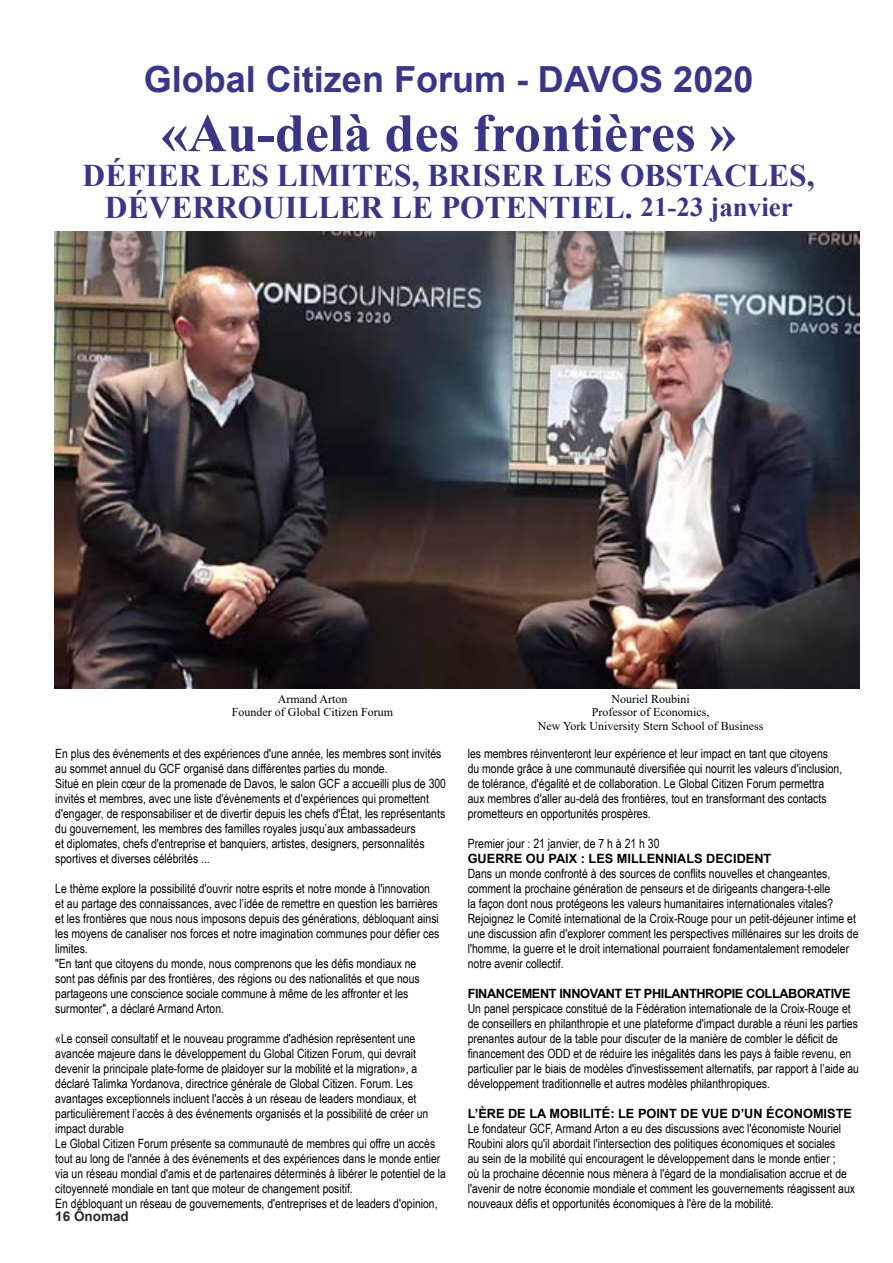
<style>
.page{position:relative;width:893px;height:1263px;background:#fff}
.page>*{position:absolute;margin:0;border:0;box-sizing:border-box;transform-origin:0 0}
.t1{font:700 54px "Times New Roman";color:#393687}
.t2{font:700 36px "Arial";color:#393687}
.t3{font:700 31.5px/31.5px "Times New Roman";color:#393687;text-align:center}
.t4{font:700 13.5px "Arial";color:#292929}
.t5{font:12.75px/15px "Arial Narrow";color:#000}
.t6{font:700 12.75px "Arial";color:#000}
.t7{font:700 12.75px "Arial";letter-spacing:-.03em;color:#000}
.t8{font:12px/13.5px "Times New Roman";color:#000;text-align:center}
.s1{font-size:27px}
</style>
<div class="page">
<img style="left:54px;top:232px;width:805px;height:457px">
<h2 class="t2" style="left:144px;top:54px;width:611px">Global Citizen Forum - DAVOS 2020</h2>
<h1 class="t1" style="left:161px;top:94px;width:577px">«Au-delà des frontières »</h1>
<h3 class="t3" style="left:83px;top:159px;width:734px">DÉFIER LES LIMITES, BRISER LES OBSTACLES,<br>DÉVERROUILLER LE POTENTIEL. <span class="s1">21-23 janvier</span></h3>
<p class="t8" style="left:232px;top:691px;width:163px">Armand Arton<br>Founder of Global Citizen Forum</p>
<p class="t5" style="left:55px;top:745px;width:392px">En plus des événements et des expériences d'une année, les membres sont invités au sommet annuel du GCF organisé dans différentes parties du monde.<br>Situé en plein cœur de la promenade de Davos, le salon GCF a accueilli plus de 300 invités et membres, avec une liste d'événements et d'expériences qui promettent d'engager, de responsabiliser et de divertir depuis les chefs d'État, les représentants du gouvernement, les membres des familles royales jusqu’aux ambassadeurs<br>et diplomates, chefs d'entreprise et banquiers, artistes, designers, personnalités sportives et diverses célébrités ...</p>
<p class="t5" style="left:55px;top:880px;width:386px">Le thème explore la possibilité d'ouvrir notre esprits et notre monde à l'innovation et au partage des connaissances, avec l’idée de remettre en question les barrières et les frontières que nous nous imposons depuis des générations, débloquant ainsi les moyens de canaliser nos forces et notre imagination communes pour défier ces limites.<br>"En tant que citoyens du monde, nous comprenons que les défis mondiaux ne<br>sont pas définis par des frontières, des régions ou des nationalités et que nous partageons une conscience sociale commune à même de les affronter et les surmonter", a déclaré Armand Arton.</p>
<p class="t5" style="left:55px;top:1030px;width:392px">«Le conseil consultatif et le nouveau programme d'adhésion représentent une avancée majeure dans le développement du Global Citizen Forum, qui devrait devenir la principale plate-forme de plaidoyer sur la mobilité et la migration», a déclaré Talimka Yordanova, directrice générale de Global Citizen. Forum. Les avantages exceptionnels incluent l'accès à un réseau de leaders mondiaux, et particulièrement l’accès à des événements organisés et la possibilité de créer un impact durable<br>Le Global Citizen Forum présente sa communauté de membres qui offre un accès tout au long de l'année à des événements et des expériences dans le monde entier via un réseau mondial d'amis et de partenaires déterminés à libérer le potentiel de la citoyenneté mondiale en tant que moteur de changement positif.<br>En débloquant un réseau de gouvernements, d'entreprises et de leaders d'opinion,</p>
<p class="t4" style="left:55px;top:1206px;width:75px">16 Ônomad</p>
<p class="t8" style="left:538px;top:691px;width:227px">Nouriel Roubini<br>Professor of Economics,<br>New York University Stern School of Business</p>
<p class="t5" style="left:468px;top:745px;width:376px">les membres réinventeront leur expérience et leur impact en tant que citoyens du monde grâce à une communauté diversifiée qui nourrit les valeurs d'inclusion, de tolérance, d'égalité et de collaboration. Le Global Citizen Forum permettra aux membres d'aller au-delà des frontières, tout en transformant des contacts prometteurs en opportunités prospères.</p>
<p class="t5" style="left:468px;top:835px;width:193px">Premier jour : 21 janvier, de 7 h à 21 h 30</p>
<p class="t6" style="left:468px;top:849px;width:305px">GUERRE OU PAIX : LES MILLENNIALS DECIDENT</p>
<p class="t5" style="left:468px;top:865px;width:392px">Dans un monde confronté à des sources de conflits nouvelles et changeantes, comment la prochaine génération de penseurs et de dirigeants changera-t-elle<br>la façon dont nous protégeons les valeurs humanitaires internationales vitales?<br>Rejoignez le Comité international de la Croix-Rouge pour un petit-déjeuner intime et une discussion afin d'explorer comment les perspectives millénaires sur les droits de l'homme, la guerre et le droit international pourraient fondamentalement remodeler notre avenir collectif.</p>
<p class="t7" style="left:468px;top:984px;width:384px">FINANCEMENT INNOVANT ET PHILANTHROPIE COLLABORATIVE</p>
<p class="t5" style="left:468px;top:1000px;width:393px">Un panel perspicace constitué de la Fédération internationale de la Croix-Rouge et de conseillers en philanthropie et une plateforme d'impact durable a réuni les parties prenantes autour de la table pour discuter de la manière de combler le déficit de financement des ODD et de réduire les inégalités dans les pays à faible revenu, en particulier par le biais de modèles d'investissement alternatifs, par rapport à l’aide au développement traditionnelle et autres modèles philanthropiques.</p>
<p class="t6" style="left:468px;top:1104px;width:386px">L’ÈRE DE LA MOBILITÉ: LE POINT DE VUE D’UN ÉCONOMISTE</p>
<p class="t5" style="left:468px;top:1120px;width:389px">Le fondateur GCF, Armand Arton a eu des discussions avec l'économiste Nouriel Roubini alors qu'il abordait l'intersection des politiques économiques et sociales<br>au sein de la mobilité qui encouragent le développement dans le monde entier ;<br>où la prochaine décennie nous mènera à l'égard de la mondialisation accrue et de l'avenir de notre économie mondiale et comment les gouvernements réagissent aux nouveaux défis et opportunités économiques à l'ère de la mobilité.</p>
</div>
